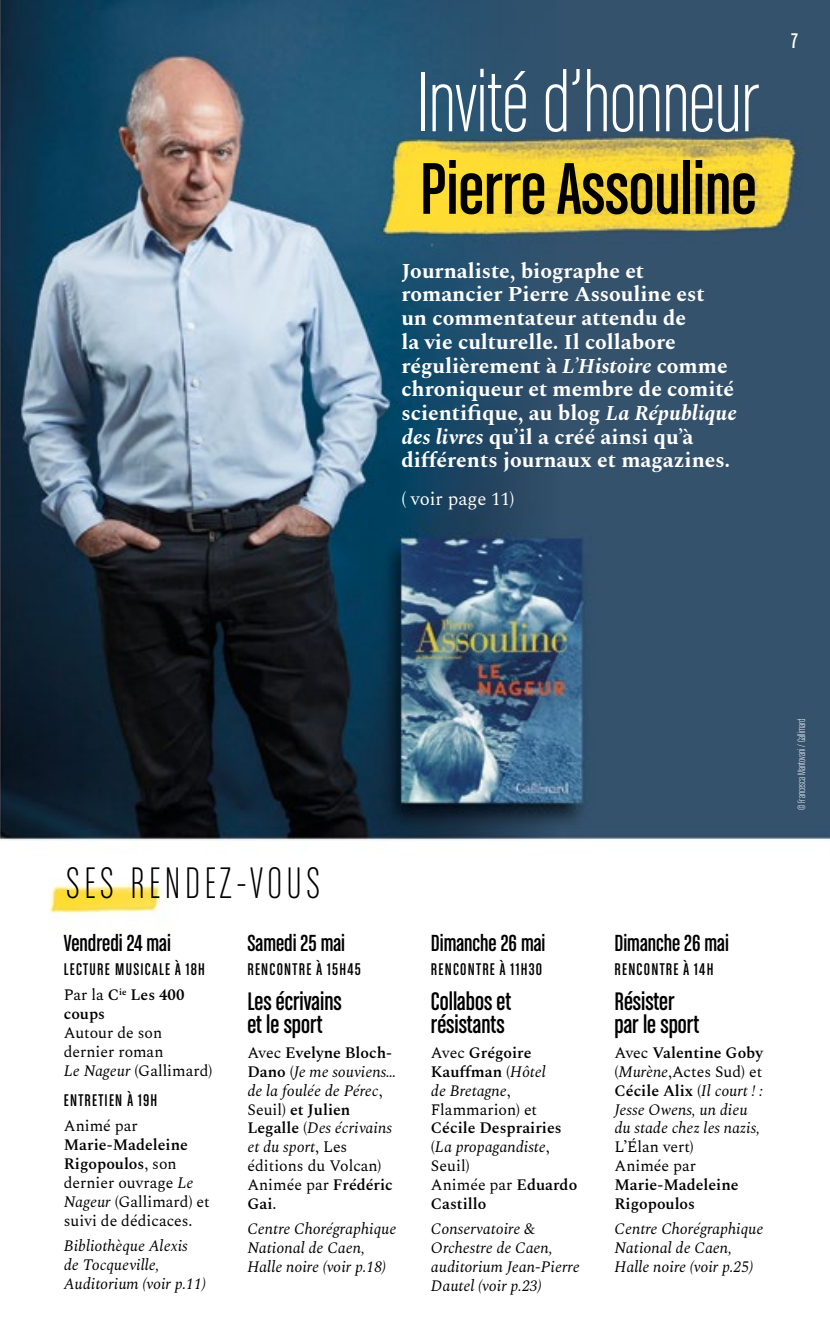
<style>
.page{position:relative;width:830px;height:1340px;background:#fff}
.page>*{position:absolute;margin:0;border:0;box-sizing:border-box;transform-origin:0 0}
.t1{font:90px "Chalet Comprime Milan Sixty";color:#fff}
.t2{font:77.62px "Chalet Comprime Cologne Sixty";color:#000}
.t3{font:46.8px "Chalet Comprime Milan Sixty";letter-spacing:.1em;color:#000}
.t4{font:27px/22.5px "Chalet Comprime Cologne Sixty";color:#000}
.t5{font:24.75px "Chalet Comprime Cologne Sixty";color:#000}
.t6{font:22.5px "Chalet Comprime Cologne Sixty";color:#fff}
.t7{font:700 21.38px/23.6px "Spectral";color:#fff}
.t8{font:18.68px "Spectral";color:#fff}
.t9{font:18px "Chalet Comprime Cologne Sixty";letter-spacing:.07em;color:#000}
.t10{font:italic 15.75px/18.9px "Spectral";color:#000}
.t11{font:15.75px/18.9px "Spectral";color:#000}
.t12{font:600 15.75px/18.9px "Spectral";color:#000}
.t13{font:11.25px "Chalet Comprime Milan Sixty";color:#fff}
.s1{font-style:italic}
.s2{font-weight:400}
.s3{font-weight:600}
.s4{font-style:normal}
.s5{font-weight:600;font-style:normal}
.s6{font-weight:400;font-style:italic}
</style>
<div class="page">
<img style="left:0;top:0;width:829px;height:914px">
<h1 class="t1" style="left:416px;top:54px;width:344px">Invité d’honneur</h1>
<h2 class="t2" style="left:419px;top:146px;width:338px">Pierre Assouline</h2>
<p class="t7" style="left:401px;top:257px;width:337px">Journaliste, biographe et romancier Pierre Assouline est<br>un commentateur attendu de<br>la vie culturelle. Il collabore régulièrement à <span class="s1">L’Histoire</span> comme chroniqueur et membre de comité scientifique, au blog <span class="s1">La République des livres</span> qu’il a créé ainsi qu’à différents journaux et magazines.</p>
<p class="t8" style="left:401px;top:485px;width:115px">( voir page 11)</p>
<h3 class="t6" style="left:790px;top:28px;width:8px">7</h3>
<h3 class="t3" style="left:66px;top:857px;width:255px">SES RENDEZ-VOUS</h3>
<h3 class="t5" style="left:64px;top:929px;width:109px">Vendredi 24 mai</h3>
<p class="t9" style="left:64px;top:959px;width:143px">LECTURE MUSICALE À 18H</p>
<p class="t12" style="left:64px;top:984px;width:122px"><span class="s2">Par la</span> C<sup>ie</sup> Les 400 coups</p>
<p class="t11" style="left:64px;top:1022px;width:150px">Autour de son dernier roman<br><span class="s1">Le Nageur</span> (Gallimard)</p>
<p class="t9" style="left:64px;top:1090px;width:95px">ENTRETIEN À 19H</p>
<p class="t11" style="left:64px;top:1115px;width:75px">Animé par</p>
<p class="t11" style="left:64px;top:1134px;width:147px"><span class="s3">Marie-Madeleine<br>Rigopoulos</span>, son dernier ouvrage <span class="s1">Le<br>Nageur</span> (Gallimard) et suivi de dédicaces.</p>
<p class="t10" style="left:64px;top:1235px;width:143px">Bibliothèque Alexis de Tocqueville,<br>Auditorium (voir p.11)</p>
<h3 class="t5" style="left:247px;top:929px;width:99px">Samedi 25 mai</h3>
<p class="t9" style="left:247px;top:959px;width:115px">RENCONTRE À 15H45</p>
<h3 class="t4" style="left:247px;top:989px;width:96px">Les écrivains et le sport</h3>
<p class="t10" style="left:247px;top:1042px;width:150px"><span class="s4">Avec</span> <span class="s5">Evelyne Bloch-<br>Dano</span> <span class="s4">(</span>Je me souviens… de la foulée de Pérec<span class="s4">,<br>Seuil)</span> <span class="s5">et Julien<br>Legalle</span> <span class="s4">(</span>Des écrivains et du sport<span class="s4">, Les éditions du Volcan)<br>Animée par</span> <span class="s5">Frédéric<br>Gai</span><span class="s4">.</span></p>
<p class="t10" style="left:247px;top:1218px;width:150px">Centre Chorégraphique<br>National de Caen,<br>Halle noire (voir p.18)</p>
<p class="t13" style="left:795px;top:810px;width:94px;rotate:-90deg">© Francesca Mantovani / Gallimard</p>
<h3 class="t5" style="left:431px;top:929px;width:116px">Dimanche 26 mai</h3>
<p class="t9" style="left:431px;top:959px;width:113px">RENCONTRE À 11H30</p>
<h3 class="t4" style="left:431px;top:989px;width:82px">Collabos et résistants</h3>
<p class="t11" style="left:431px;top:1042px;width:116px">Avec <span class="s3">Grégoire<br>Kauffman</span> (<span class="s1">Hôtel de Bretagne</span>,<br>Flammarion) et</p>
<p class="t12" style="left:431px;top:1117px;width:148px">Cécile Desprairies <span class="s2">(</span><span class="s6">La propagandiste</span><span class="s2">,<br>Seuil)<br>Animée par</span> Eduardo<br>Castillo</p>
<p class="t10" style="left:431px;top:1218px;width:150px">Conservatoire &amp;<br>Orchestre de Caen, auditorium Jean-Pierre<br>Dautel (voir p.23)</p>
<h3 class="t5" style="left:614px;top:929px;width:116px">Dimanche 26 mai</h3>
<p class="t9" style="left:614px;top:959px;width:100px">RENCONTRE À 14H</p>
<h3 class="t4" style="left:614px;top:989px;width:86px">Résister par le sport</h3>
<p class="t10" style="left:614px;top:1042px;width:150px"><span class="s4">Avec</span> <span class="s5">Valentine Goby </span><span class="s4">(</span>Murène<span class="s4">,Actes Sud) et<br></span><span class="s5">Cécile Alix</span> <span class="s4">(</span>Il court ! :<br>Jesse Owens, un dieu du stade chez les nazis,</p>
<p class="t11" style="left:614px;top:1136px;width:83px">L’Élan vert)<br>Animée par</p>
<p class="t12" style="left:614px;top:1174px;width:125px">Marie-Madeleine<br>Rigopoulos</p>
<p class="t10" style="left:614px;top:1218px;width:150px">Centre Chorégraphique<br>National de Caen,<br>Halle noire (voir p.25)</p>
</div>
